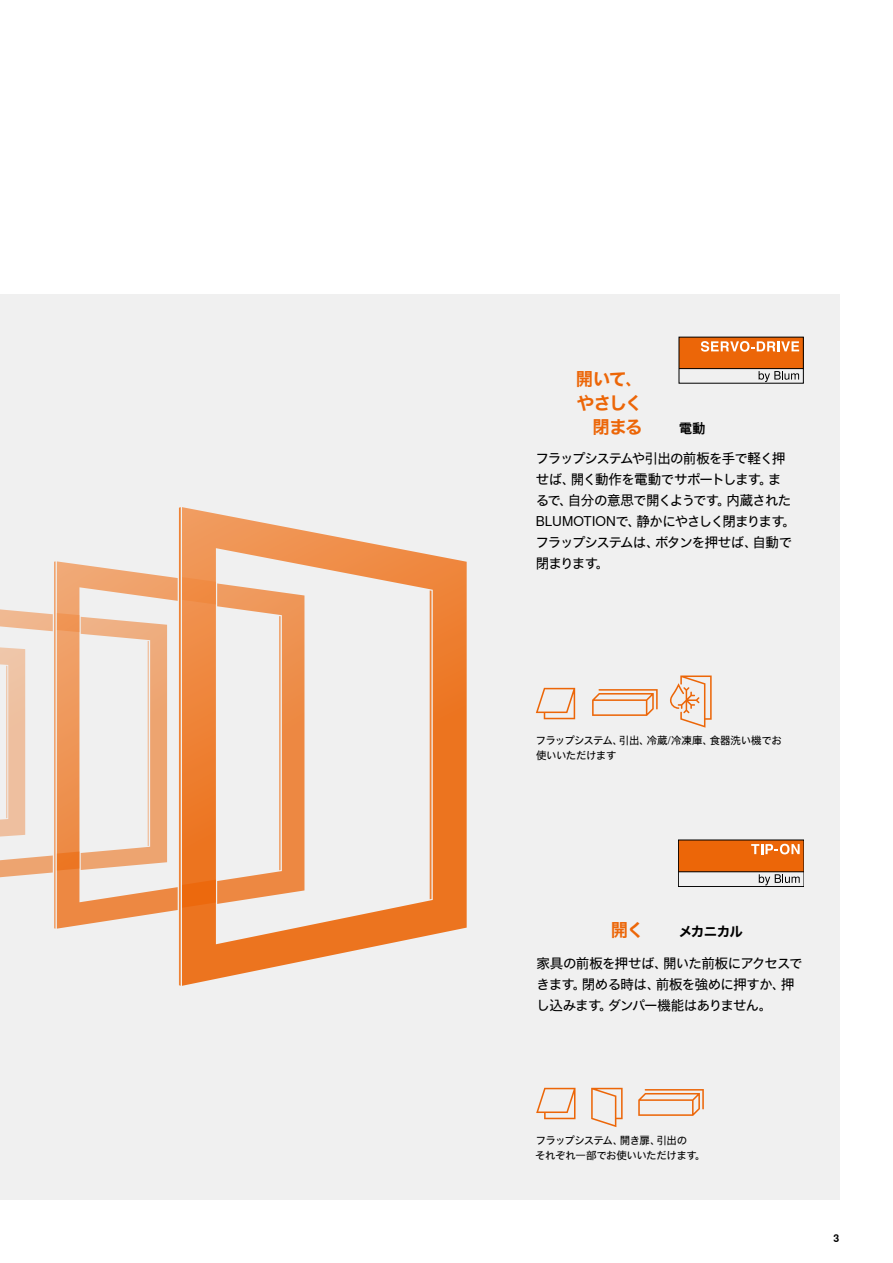
<style>
.page{position:relative;width:893px;height:1263px;background:#fff}
.page>*{position:absolute;margin:0;border:0;box-sizing:border-box;transform-origin:0 0}
.t1{font:700 18px/24px "Nimbus Sans Global";letter-spacing:-.1em;color:#ec6608;text-align:right}
.t2{font:13.5px/21px "Nimbus Sans Global";letter-spacing:-.055em;color:#000}
.t3{font:700 13.5px "Nimbus Sans Global";letter-spacing:-.05em;color:#000}
.t4{font:10.5px/15px "Nimbus Sans Global";letter-spacing:-.055em;color:#000}
.t5{font:700 10.5px "Nimbus Sans Global";color:#000}
</style>
<div class="page">
<div style="left:0;top:295px;width:839px;height:905px;background:#f0f0f0"></div>
<div style="left:679px;top:840px;width:125px;height:32px;background:#ec6608"></div>
<hr style="left:679px;top:871px;width:125px;height:1px;background:#000">
<svg style="left:751px;top:844px;width:49px;height:10px"></svg>
<svg style="left:759px;top:874px;width:41px;height:11px"></svg>
<div style="left:679px;top:337px;width:124px;height:32px;background:#ec6608"></div>
<hr style="left:679px;top:368px;width:124px;height:1px;background:#000">
<svg style="left:759px;top:371px;width:40px;height:11px"></svg>
<svg style="left:701px;top:341px;width:98px;height:11px"></svg>
<svg style="left:536px;top:688px;width:39px;height:31px"></svg>
<svg style="left:592px;top:689px;width:66px;height:27px"></svg>
<svg style="left:670px;top:675px;width:42px;height:53px"></svg>
<svg style="left:536px;top:1088px;width:39px;height:31px"></svg>
<svg style="left:638px;top:1089px;width:66px;height:27px"></svg>
<svg style="left:591px;top:1088px;width:32px;height:39px"></svg>
<svg style="left:0;top:604px;width:57px;height:278px"></svg>
<hr style="left:54px;top:561px;width:2px;height:368px;background:#f08539">
<svg style="left:57px;top:561px;width:122px;height:368px"></svg>
<svg style="left:182px;top:507px;width:285px;height:479px"></svg>
<svg style="left:179px;top:507px;width:2px;height:479px"></svg>
<hr style="left:430px;top:590px;width:1px;height:309px;background:#ee7620">
<p class="t1" style="left:575px;top:367px;width:69px">開いて、やさしく閉まる</p>
<p class="t2" style="left:536px;top:448px;width:262px">フラップシステムや引出の前板を手で軽く押せば、開く動作を電動でサポートします。まるで、自分の意思で開くようです。内蔵された<br>BLUMOTIONで、静かにやさしく閉まります。フラップシステムは、ボタンを押せば、自動で閉まります。</p>
<p class="t3" style="left:679px;top:420px;width:29px">電動</p>
<p class="t4" style="left:536px;top:733px;width:248px">フラップシステム、引出、冷蔵/冷凍庫、食器洗い機でお使いいただけます</p>
<p class="t1" style="left:610px;top:918px;width:36px">開く</p>
<p class="t2" style="left:537px;top:953px;width:268px">家具の前板を押せば、開いた前板にアクセスできます。閉める時は、前板を強めに押すか、押し込みます。ダンパー機能はありません。</p>
<p class="t3" style="left:679px;top:923px;width:66px">メカニカル</p>
<p class="t4" style="left:535px;top:1133px;width:172px">フラップシステム、開き扉、引出の<br>それぞれ一部でお使いいただけます。</p>
<p class="t5" style="left:833px;top:1232px;width:7px">3</p>
</div>
